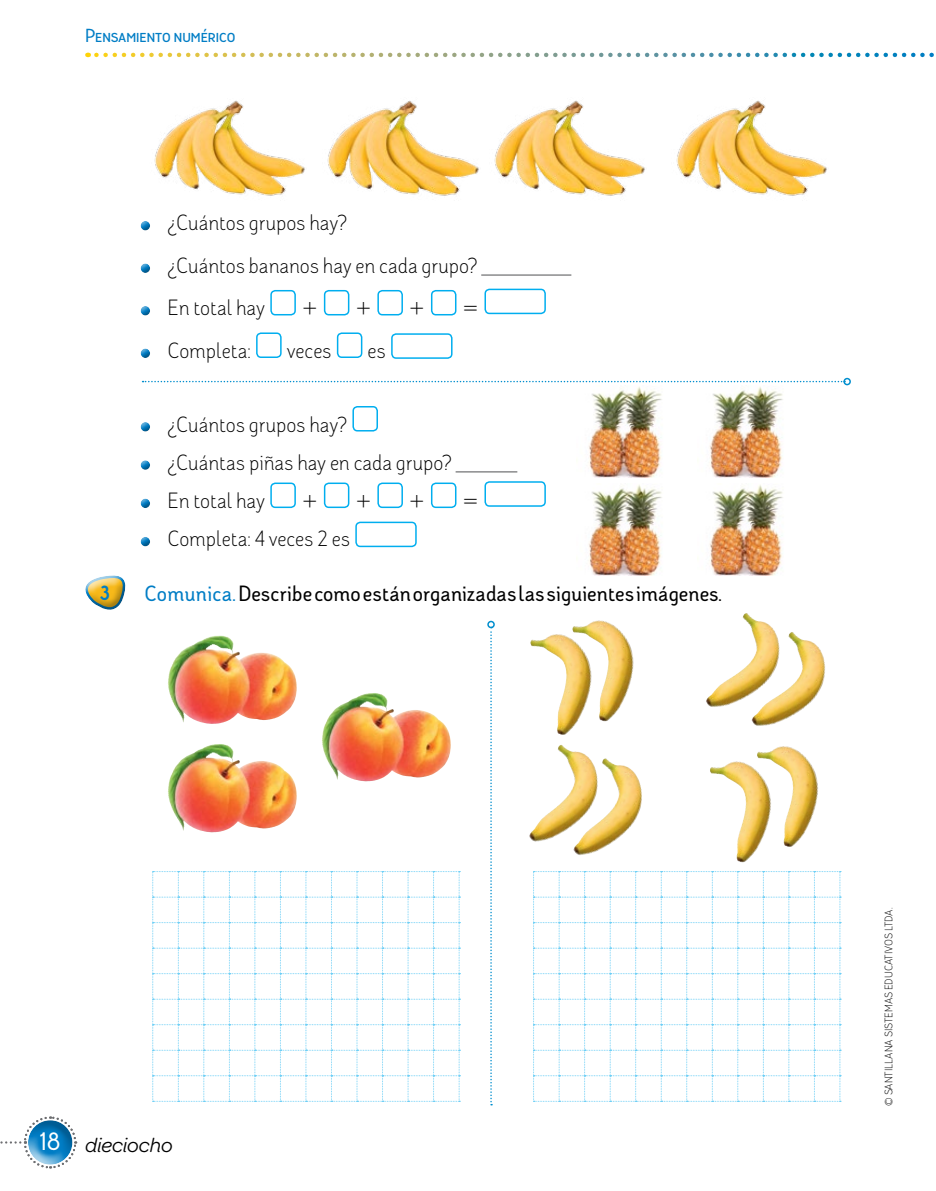
<style>
.page{position:relative;width:936px;height:1191px;background:#fff}
.page>*{position:absolute;margin:0;border:0;box-sizing:border-box;transform-origin:0 0}
.t1{font:300 21px/42.5px "Adoquin";color:#000}
.t2{font:500 21px "Adoquin";letter-spacing:.01em;color:#000}
.t3{font:italic 21px "Omnes";color:#000}
.t4{font:900 19.5px "Adoquin";color:#007dc5;scale:.9 1}
.t5{font:500 18px "Adoquin";color:#007dc5}
.t6{font:300 10.5px "Adoquin";color:#000}
.s1{color:#007dc5}
.s2{font-family:"Adoquin";font-weight:500;font-style:normal;font-size:24px;color:#fff}
</style>
<div class="page">
<svg style="left:96px;top:53px;width:838px;height:4px"></svg>
<svg style="left:0;top:1116px;width:77px;height:53px"></svg>
<svg style="left:533px;top:871px;width:307px;height:231px"></svg>
<svg style="left:152px;top:871px;width:308px;height:231px"></svg>
<div style="left:85px;top:573px;width:42px;height:21px;background:#fff;opacity:.75"></div>
<div style="left:85px;top:577px;width:42px;height:34px;background:#939598;opacity:.75"></div>
<img style="left:530px;top:634px;width:48px;height:101px">
<img style="left:706px;top:613px;width:69px;height:94px">
<img style="left:529px;top:745px;width:60px;height:97px">
<img style="left:710px;top:761px;width:48px;height:101px">
<img style="left:572px;top:620px;width:62px;height:101px">
<img style="left:751px;top:632px;width:74px;height:94px">
<img style="left:573px;top:758px;width:69px;height:97px">
<img style="left:757px;top:746px;width:61px;height:101px">
<img style="left:168px;top:635px;width:283px;height:198px">
<img style="left:168px;top:744px;width:52px;height:40px">
<hr style="left:481px;top:274px;width:90px;height:1px;background:#58595b">
<div style="left:139px;top:221px;width:12px;height:10px;background:#000;opacity:.3"></div>
<div style="left:139px;top:264px;width:12px;height:10px;background:#000;opacity:.3"></div>
<div style="left:139px;top:303px;width:12px;height:11px;background:#fff;opacity:.75"></div>
<div style="left:139px;top:307px;width:12px;height:9px;background:#000;opacity:.3"></div>
<div style="left:270px;top:290px;width:26px;height:25px;border:2px solid #00aeef;border-radius:4px"></div>
<div style="left:324px;top:290px;width:25px;height:25px;border:2px solid #00aeef;border-radius:4px"></div>
<div style="left:377px;top:290px;width:26px;height:25px;border:2px solid #00aeef;border-radius:4px"></div>
<div style="left:431px;top:290px;width:25px;height:25px;border:2px solid #00aeef;border-radius:4px"></div>
<div style="left:484px;top:289px;width:62px;height:25px;border:2px solid #00aeef;border-radius:4px"></div>
<div style="left:139px;top:349px;width:12px;height:10px;background:#000;opacity:.3"></div>
<div style="left:256px;top:332px;width:25px;height:26px;border:2px solid #00aeef;border-radius:4px"></div>
<div style="left:337px;top:332px;width:25px;height:26px;border:2px solid #00aeef;border-radius:4px"></div>
<div style="left:391px;top:333px;width:61px;height:26px;border:2px solid #00aeef;border-radius:4px"></div>
<hr style="left:455px;top:471px;width:62px;height:1px;background:#58595b">
<div style="left:139px;top:419px;width:12px;height:11px;background:#fff;opacity:.75"></div>
<div style="left:139px;top:423px;width:12px;height:9px;background:#000;opacity:.3"></div>
<div style="left:352px;top:406px;width:26px;height:25px;border:2px solid #00aeef;border-radius:4px"></div>
<div style="left:139px;top:461px;width:12px;height:10px;background:#000;opacity:.3"></div>
<div style="left:139px;top:499px;width:12px;height:10px;background:#000;opacity:.3"></div>
<div style="left:270px;top:482px;width:26px;height:26px;border:2px solid #00aeef;border-radius:4px"></div>
<div style="left:324px;top:482px;width:25px;height:26px;border:2px solid #00aeef;border-radius:4px"></div>
<div style="left:377px;top:482px;width:26px;height:26px;border:2px solid #00aeef;border-radius:4px"></div>
<div style="left:431px;top:482px;width:25px;height:26px;border:2px solid #00aeef;border-radius:4px"></div>
<div style="left:484px;top:481px;width:62px;height:26px;border:2px solid #00aeef;border-radius:4px"></div>
<div style="left:139px;top:537px;width:12px;height:10px;background:#000;opacity:.3"></div>
<div style="left:355px;top:521px;width:61px;height:26px;border:2px solid #00aeef;border-radius:4px"></div>
<svg style="left:142px;top:381px;width:701px;height:1px"></svg>
<div style="left:843px;top:378px;width:7px;height:7px;border:2px solid #008ece;border-radius:50%"></div>
<svg style="left:490px;top:628px;width:2px;height:477px"></svg>
<div style="left:487px;top:621px;width:8px;height:7px;border:2px solid #008ece;border-radius:50%"></div>
<img style="left:154px;top:100px;width:151px;height:96px">
<img style="left:327px;top:100px;width:152px;height:96px">
<img style="left:494px;top:100px;width:151px;height:96px">
<img style="left:588px;top:387px;width:74px;height:90px">
<img style="left:588px;top:485px;width:74px;height:91px">
<img style="left:709px;top:387px;width:74px;height:90px">
<img style="left:709px;top:485px;width:74px;height:91px">
<img style="left:676px;top:100px;width:151px;height:96px">
<p class="t5" style="left:85px;top:24px;width:152px">Pensamiento numérico</p>
<p class="t1" style="left:168px;top:202px;width:311px">¿Cuántos grupos hay?<br>¿Cuántos bananos hay en cada grupo?<br>En total hay<br>Completa:</p>
<p class="t1" style="left:287px;top:329px;width:46px">veces</p>
<p class="t1" style="left:367px;top:329px;width:20px">es</p>
<p class="t1" style="left:168px;top:405px;width:285px;line-height:38.2px">¿Cuántos grupos hay?<br>¿Cuántas piñas hay en cada grupo?<br>En total hay<br>Completa: 4 veces 2 es</p>
<p class="t4" style="left:100px;top:580px;width:13px">3</p>
<p class="t2" style="left:145px;top:580px;width:578px"><span class="s1">Comunica.</span> Describe como están organizadas las siguientes imágenes.</p>
<p class="t3" style="left:40px;top:1131px;width:134px"><span class="s2">18</span> dieciocho</p>
<p class="t6" style="left:882px;top:1106px;width:200px;rotate:-90deg">© SANTILLANA SISTEMAS EDUCATIVOS LTDA.</p>
</div>
